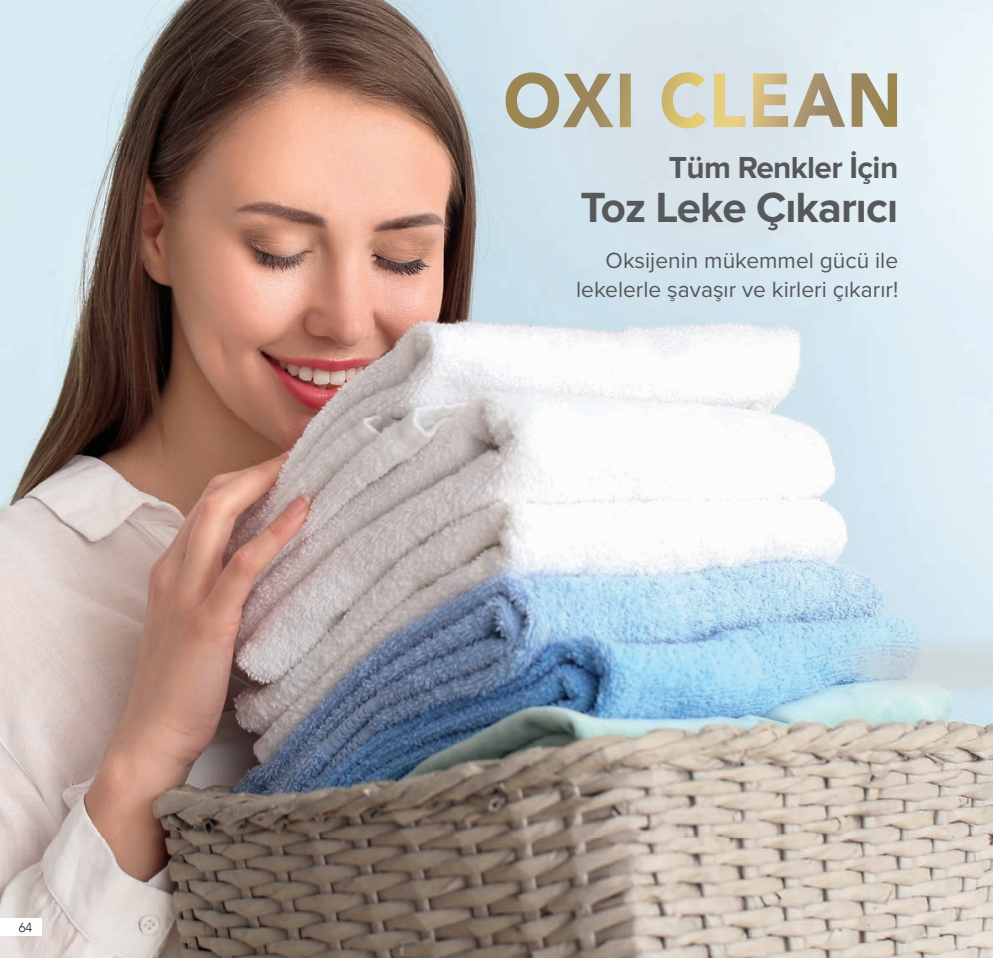
<style>
.page{position:relative;width:993px;height:958px;background:#fff}
.page>*{position:absolute;margin:0;border:0;box-sizing:border-box;transform-origin:0 0}
.t1{font:700 43.75px "Proxima Nova";letter-spacing:-.02em;color:#57585a}
.t2{font:700 31.5px "Proxima Nova";letter-spacing:-.02em;color:#57585a}
.t3{font:22.75px/29.8px "Proxima Nova";color:#57585a;text-align:right}
.t4{font:300 13.12px "Avenir";color:#231f20}
</style>
<div class="page">
<img style="left:0;top:0;width:992px;height:957px">
<svg style="left:505px;top:72px;width:391px;height:57px;background:#c8c6b3"></svg>
<svg style="left:0;top:917px;width:42px;height:18px"></svg>
<p class="t4" style="left:19px;top:919px;width:15px">64</p>
<h2 class="t2" style="left:668px;top:153px;width:231px">Tüm Renkler İçin</h2>
<h1 class="t1" style="left:580px;top:187px;width:319px">Toz Leke Çıkarıcı</h1>
<p class="t3" style="left:576px;top:244px;width:323px">Oksijenin mükemmel gücü ile lekelerle şavaşır ve kirleri çıkarır!</p>
</div>
